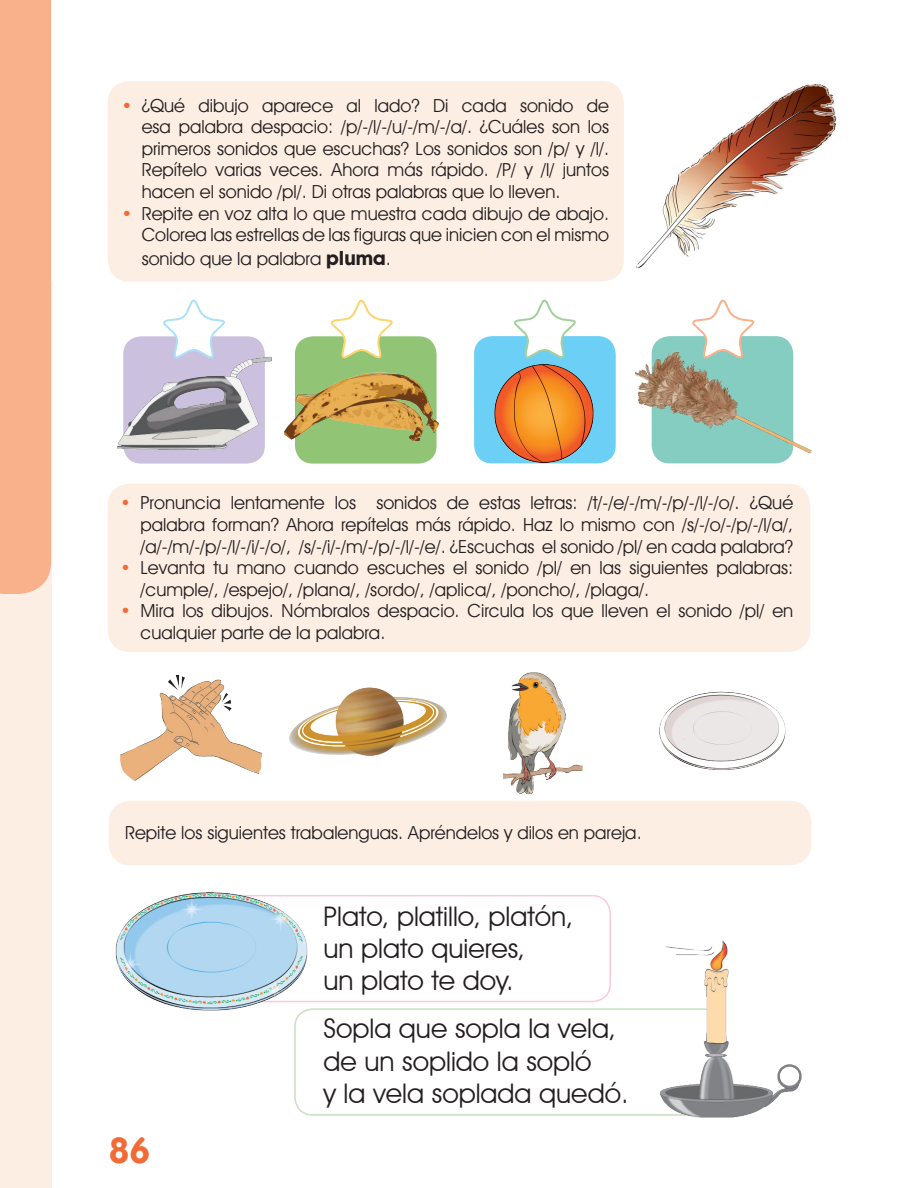
<style>
.page{position:relative;width:918px;height:1188px;background:#fff}
.page>*{position:absolute;margin:0;border:0;box-sizing:border-box;transform-origin:0 0}
.t1{font:36px "VAG Rounded Bold";color:#f26b36}
.t2{font:27px/32.4px "Avant Garde IT Cby BT";color:#231f20}
.TEXTO{font:18px/21.6px "Avant Guard SW";color:#231f20;text-align:justify}
.s1{font-family:"Century Gothic";color:#f26b36}
.s2{font-weight:700;font-size:19.5px}
</style>
<div class="page">
<div style="left:0;top:282px;width:51px;height:906px;background:#fdeee3"></div>
<div style="left:0;top:0;width:51px;height:594px;background:#f9b18c"></div>
<div style="left:176px;top:895px;width:435px;height:107px;border:2px solid #f7cadd;border-radius:18px"></div>
<div style="left:294px;top:1008px;width:428px;height:108px;border:2px solid #c7e0bf;border-radius:18px"></div>
<div style="left:295px;top:336px;width:142px;height:128px;background:#92c476;border-radius:18px"></div>
<div style="left:474px;top:336px;width:142px;height:127px;background:#6bcff6;border-radius:18px"></div>
<div style="left:123px;top:336px;width:142px;height:128px;background:#cbc1de;border-radius:18px"></div>
<div style="left:652px;top:336px;width:141px;height:127px;background:#85cdc1;border-radius:18px"></div>
<div style="left:108px;top:81px;width:516px;height:201px;background:#fdeee3;border-radius:22px"></div>
<div style="left:108px;top:484px;width:702px;height:168px;background:#fdeee3;border-radius:22px"></div>
<div style="left:109px;top:801px;width:702px;height:64px;background:#fdeee3;border-radius:22px"></div>
<svg style="left:161px;top:299px;width:65px;height:45px"></svg>
<svg style="left:329px;top:299px;width:65px;height:45px"></svg>
<svg style="left:512px;top:299px;width:65px;height:60px"></svg>
<svg style="left:691px;top:299px;width:64px;height:45px"></svg>
<img style="left:636px;top:83px;width:201px;height:185px">
<img style="left:495px;top:364px;width:99px;height:99px">
<img style="left:117px;top:344px;width:154px;height:120px">
<img style="left:285px;top:344px;width:154px;height:120px">
<img style="left:635px;top:344px;width:176px;height:147px">
<img style="left:120px;top:674px;width:141px;height:107px">
<img style="left:289px;top:687px;width:158px;height:69px">
<img style="left:659px;top:691px;width:127px;height:79px">
<img style="left:115px;top:892px;width:200px;height:126px">
<img style="left:616px;top:940px;width:186px;height:178px">
<img style="left:503px;top:672px;width:80px;height:123px">
<p class="TEXTO" style="left:142px;top:94px;width:469px;text-indent:-20px"><span class="s1">•</span> ¿Qué dibujo aparece al lado? Di cada sonido de esa palabra despacio: /p/-/l/-/u/-/m/-/a/. ¿Cuáles son los primeros sonidos que escuchas? Los sonidos son /p/ y /l/.<br>Repítelo varias veces. Ahora más rápido. /P/ y /l/ juntos hacen el sonido /pl/. Di otras palabras que lo lleven.</p>
<p class="TEXTO" style="left:121px;top:202px;width:489px;text-align:right"><span class="s1">•</span> Repite en voz alta lo que muestra cada dibujo de abajo.<br>Colorea las estrellas de las figuras que inicien con el mismo</p>
<p class="TEXTO" style="left:142px;top:247px;width:251px">sonido que la palabra <span class="s2">pluma</span>.</p>
<p class="TEXTO" style="left:141px;top:492px;width:654px;text-indent:-20px"><span class="s1">•</span> Pronuncia lentamente los sonidos de estas letras: /t/-/e/-/m/-/p/-/l/-/o/. ¿Qué palabra forman? Ahora repítelas más rápido. Haz lo mismo con /s/-/o/-/p/-/l/a/, /a/-/m/-/p/-/l/-/i/-/o/, /s/-/i/-/m/-/p/-/l/-/e/. ¿Escuchas el sonido /pl/ en cada palabra?</p>
<p class="TEXTO" style="left:141px;top:557px;width:654px;text-indent:-20px"><span class="s1">•</span> Levanta tu mano cuando escuches el sonido /pl/ en las siguientes palabras: /cumple/, /espejo/, /plana/, /sordo/, /aplica/, /poncho/, /plaga/.</p>
<p class="TEXTO" style="left:141px;top:600px;width:654px;text-indent:-20px"><span class="s1">•</span> Mira los dibujos. Nómbralos despacio. Circula los que lleven el sonido /pl/ en cualquier parte de la palabra.</p>
<p class="TEXTO" style="left:125px;top:822px;width:518px">Repite los siguientes trabalenguas. Apréndelos y dilos en pareja.</p>
<p class="t1" style="left:109px;top:1129px;width:43px">86</p>
<p class="t2" style="left:324px;top:899px;width:251px">Plato, platillo, platón,</p>
<p class="t2" style="left:324px;top:932px;width:203px">un plato quieres,</p>
<p class="t2" style="left:324px;top:964px;width:192px">un plato te doy.</p>
<p class="t2" style="left:324px;top:1012px;width:294px">Sopla que sopla la vela, de un soplido la sopló</p>
<p class="t2" style="left:324px;top:1077px;width:307px">y la vela soplada quedó.</p>
</div>
